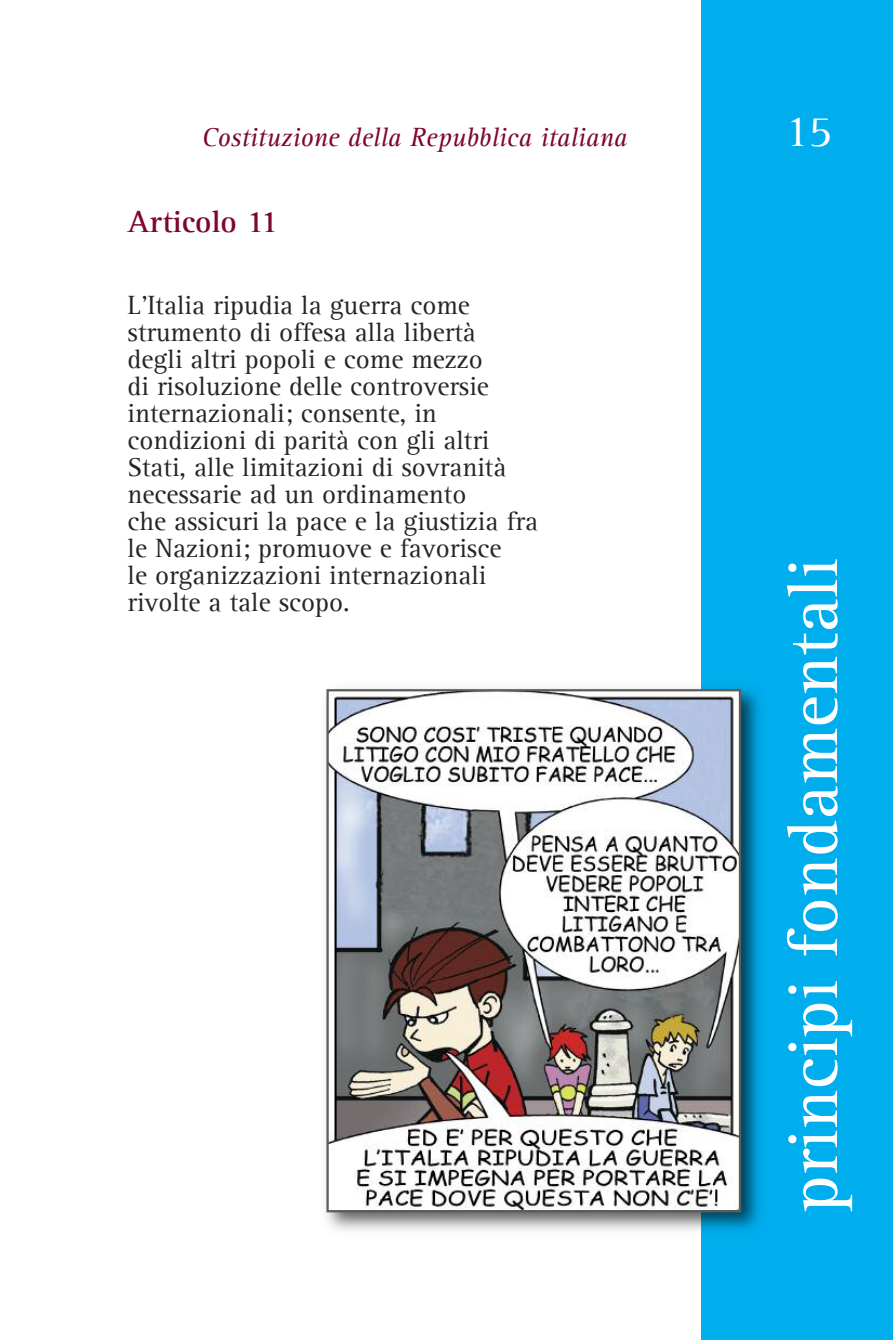
<style>
.page{position:relative;width:893px;height:1340px;background:#fff}
.page>*{position:absolute;margin:0;border:0;box-sizing:border-box;transform-origin:0 0}
.t1{font:72px "Agfa Rotis Serif";color:#fff}
.t2{font:45px "Agfa Rotis Serif";color:#fff}
.t3{font:700 31.5px "Agfa Rotis Serif";color:#7d0731}
.t4{font:27px/27px "Agfa Rotis Serif";color:#272627}
.t5{font:italic 27px "Agfa Rotis Serif";color:#7d0731}
</style>
<div class="page">
<div style="left:702px;top:0;width:191px;height:1339px;background:#00aded"></div>
<img style="left:326px;top:679px;width:434px;height:562px">
<img style="left:329px;top:692px;width:409px;height:517px">
<div style="left:326px;top:689px;width:415px;height:523px;border:2px solid #5d5c5d"></div>
<p class="t5" style="left:202px;top:122px;width:427px">Costituzione della Repubblica italiana</p>
<p class="t3" style="left:128px;top:203px;width:152px">Articolo 11</p>
<p class="t4" style="left:128px;top:292px;width:412px">L'Italia ripudia la guerra come strumento di offesa alla libertà<br>degli altri popoli e come mezzo<br>di risoluzione delle controversie internazionali; consente, in condizioni di parità con gli altri<br>Stati, alle limitazioni di sovranità necessarie ad un ordinamento<br>che assicuri la pace e la giustizia fra le Nazioni; promuove e favorisce<br>le organizzazioni internazionali rivolte a tale scopo.</p>
<h2 class="t2" style="left:785px;top:106px;width:48px">15</h2>
<h1 class="t1" style="left:772px;top:1212px;width:655px;rotate:-90deg">principi fondamentali</h1>
</div>
